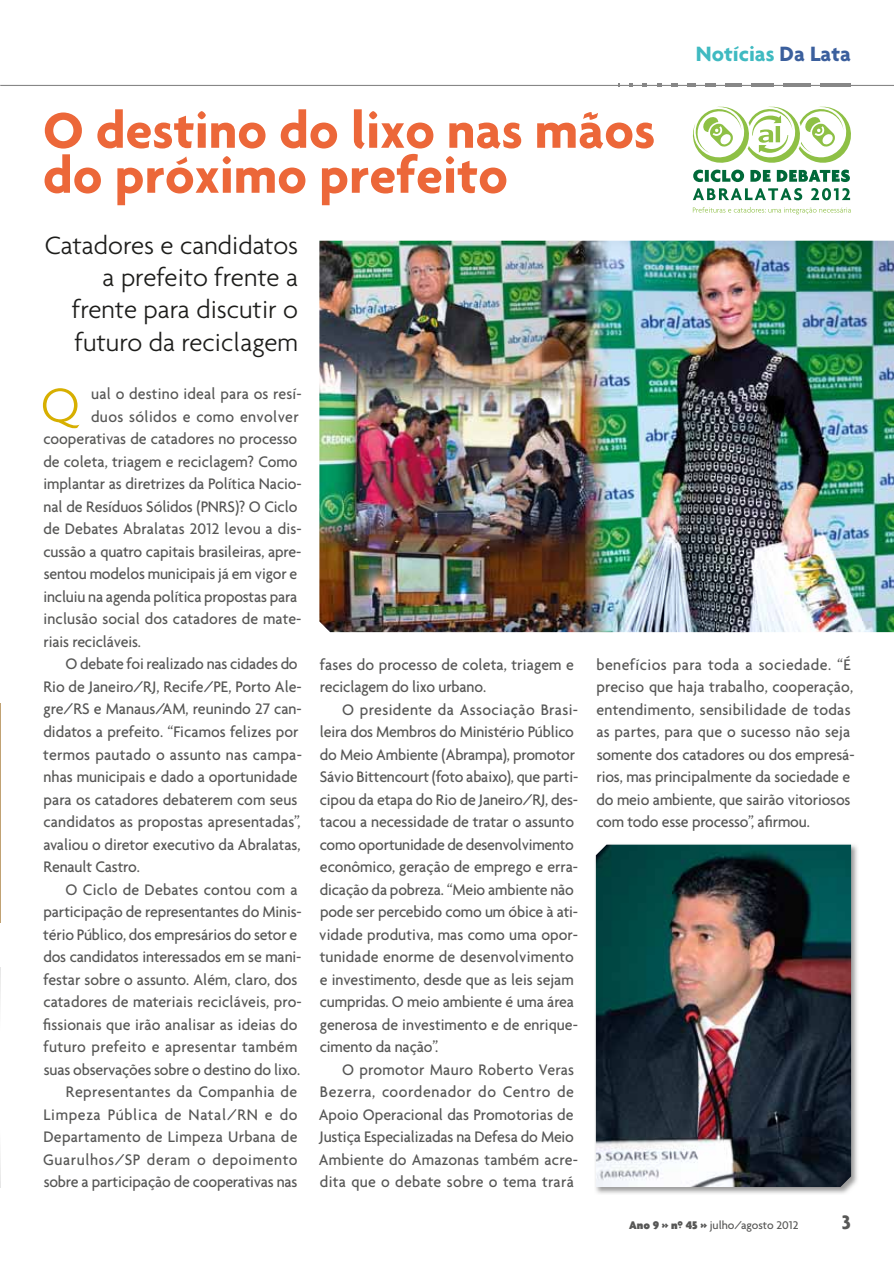
<style>
.page{position:relative;width:894px;height:1264px;background:#fff}
.page>*{position:absolute;margin:0;border:0;box-sizing:border-box;transform-origin:0 0}
.t1{font:700 54px/45px "Agenda";color:#ec6739}
.t2{font:300 51.75px "Agenda";color:#d7af00}
.t3{font:300 27px/32.4px "Agenda";color:#1d1d1b;text-align:right}
.t4{font:700 22.35px "Agenda";color:#3fbac1}
.t5{font:700 21px "Agenda";color:#575756}
.t6{font:500 16.5px/22.5px "Agenda";letter-spacing:-.005em;color:#575756;scale:.96 1}
.t7{font:500 16.5px/22.5px "Agenda";letter-spacing:.015em;color:#575756;scale:.96 1}
.t8{font:500 16.5px "Agenda";letter-spacing:.025em;color:#575756;scale:.96 1}
.t9{font:500 16.5px "Agenda";letter-spacing:.02em;color:#575756;scale:.96 1}
.t10{font:500 16.5px "Agenda";letter-spacing:.035em;color:#575756;scale:.96 1}
.t11{font:500 16.5px "Agenda";letter-spacing:.04em;color:#575756;scale:.96 1}
.t12{font:500 12px "Agenda";color:#575756}
.s1{color:#3b5f9d}
.s2{font-weight:900}
</style>
<div class="page">
<hr style="left:0;top:85px;width:894px;height:1px;background:#878787">
<svg style="left:687px;top:84px;width:8px;height:3px"></svg>
<svg style="left:705px;top:84px;width:11px;height:3px"></svg>
<hr style="left:725px;top:84px;width:17px;height:3px;background:#878787">
<hr style="left:751px;top:84px;width:22px;height:3px;background:#878787">
<hr style="left:783px;top:84px;width:28px;height:3px;background:#878787">
<hr style="left:820px;top:84px;width:31px;height:3px;background:#878787">
<svg style="left:671px;top:84px;width:6px;height:3px"></svg>
<hr style="left:0;top:703px;width:1px;height:220px;background:#c1a273">
<svg style="left:0;top:967px;width:1px;height:220px"></svg>
<svg style="left:693px;top:107px;width:158px;height:93px"></svg>
<svg style="left:693px;top:207px;width:158px;height:7px"></svg>
<img style="left:595px;top:844px;width:262px;height:350px">
<img style="left:596px;top:844px;width:255px;height:343px">
<img style="left:319px;top:241px;width:575px;height:391px">
<h1 class="t1" style="left:43px;top:112px;width:614px">O destino do lixo nas mãos do próximo prefeito</h1>
<h3 class="t3" style="left:45px;top:231px;width:255px">Catadores e candidatos a prefeito frente a frente para discutir o futuro da reciclagem</h3>
<h3 class="t4" style="left:696px;top:45px;width:157px">Notícias <span class="s1">Da Lata</span></h3>
<h2 class="t2" style="left:41px;top:384px;width:40px">Q</h2>
<p class="t6" style="left:91px;top:384px;width:221px">ual o destino ideal para os resí-</p>
<p class="t8" style="left:91px;top:410px;width:218px">duos sólidos e como envolver</p>
<p class="t6" style="left:43px;top:429px;width:266px">cooperativas de catadores no processo</p>
<p class="t6" style="left:43px;top:451px;width:266px">de coleta, triagem e reciclagem? Como</p>
<p class="t6" style="left:43px;top:474px;width:271px">implantar as diretrizes da Política Nacio-</p>
<p class="t6" style="left:44px;top:496px;width:266px">nal de Resíduos Sólidos (PNRS)? O Ciclo</p>
<p class="t6" style="left:43px;top:519px;width:271px">de Debates Abralatas 2012 levou a dis-</p>
<p class="t6" style="left:43px;top:541px;width:270px">cussão a quatro capitais brasileiras, apre-</p>
<p class="t6" style="left:44px;top:564px;width:266px">sentou modelos municipais já em vigor e</p>
<p class="t6" style="left:43px;top:586px;width:266px">incluiu na agenda política propostas para</p>
<p class="t6" style="left:43px;top:609px;width:270px">inclusão social dos catadores de mate-</p>
<p class="t6" style="left:43px;top:631px;width:103px">riais recicláveis.</p>
<p class="t6" style="left:66px;top:654px;width:243px">O debate foi realizado nas cidades do</p>
<p class="t6" style="left:43px;top:676px;width:271px">Rio de Janeiro/RJ, Recife/PE, Porto Ale-</p>
<p class="t6" style="left:43px;top:699px;width:271px">gre/RS e Manaus/AM, reunindo 27 can-</p>
<p class="t6" style="left:43px;top:721px;width:267px">didatos a prefeito. “Ficamos felizes por</p>
<p class="t7" style="left:43px;top:744px;width:271px">termos pautado o assunto nas campa-</p>
<p class="t6" style="left:44px;top:766px;width:266px">nhas municipais e dado a oportunidade</p>
<p class="t6" style="left:44px;top:789px;width:266px">para os catadores debaterem com seus</p>
<p class="t6" style="left:43px;top:811px;width:269px">candidatos as propostas apresentadas”,</p>
<p class="t6" style="left:43px;top:834px;width:269px">avaliou o diretor executivo da Abralatas,</p>
<p class="t6" style="left:43px;top:856px;width:102px">Renault Castro.</p>
<p class="t7" style="left:66px;top:879px;width:243px">O Ciclo de Debates contou com a</p>
<p class="t6" style="left:44px;top:901px;width:270px">participação de representantes do Minis-</p>
<p class="t6" style="left:43px;top:924px;width:266px">tério Público, dos empresários do setor e</p>
<p class="t6" style="left:43px;top:947px;width:270px">dos candidatos interessados em se mani-</p>
<p class="t6" style="left:43px;top:969px;width:266px">festar sobre o assunto. Além, claro, dos</p>
<p class="t6" style="left:43px;top:992px;width:271px">catadores de materiais recicláveis, pro-</p>
<p class="t6" style="left:43px;top:1014px;width:267px">fissionais que irão analisar as ideias do</p>
<p class="t9" style="left:43px;top:1040px;width:266px">futuro prefeito e apresentar também</p>
<p class="t6" style="left:44px;top:1059px;width:269px">suas observações sobre o destino do lixo.</p>
<p class="t8" style="left:66px;top:1085px;width:242px">Representantes da Companhia de</p>
<p class="t11" style="left:43px;top:1107px;width:266px">Limpeza Pública de Natal/RN e do</p>
<p class="t7" style="left:43px;top:1127px;width:266px">Departamento de Limpeza Urbana de</p>
<p class="t10" style="left:43px;top:1152px;width:266px">Guarulhos/SP deram o depoimento</p>
<p class="t6" style="left:44px;top:1172px;width:266px">sobre a participação de cooperativas nas</p>
<p class="t6" style="left:320px;top:654px;width:266px">fases do processo de coleta, triagem e reciclagem do lixo urbano.</p>
<p class="t6" style="left:319px;top:699px;width:271px;text-indent:23px">O presidente da Associação Brasi&shy;leira dos Membros do Ministério Público do Meio Ambiente (Abrampa), promotor Sávio Bittencourt (foto abaixo), que parti&shy;cipou da etapa do Rio de Janeiro/RJ, des&shy;tacou a necessidade de tratar o assunto como oportunidade de desenvolvimento econômico, geração de emprego e erra&shy;dicação da pobreza. “Meio ambiente não pode ser percebido como um óbice à ati&shy;vidade produtiva, mas como uma opor&shy;tunidade enorme de desenvolvimento e investimento, desde que as leis sejam cumpridas. O meio ambiente é uma área generosa de investimento e de enrique&shy;cimento da nação”.</p>
<p class="t7" style="left:319px;top:1059px;width:272px;text-indent:23px">O promotor Mauro Roberto Veras Bezerra, coordenador do Centro de Apoio Operacional das Promotorias de Justiça Especializadas na Defesa do Meio Ambiente do Amazonas também acre&shy;dita que o debate sobre o tema trará</p>
<p class="t6" style="left:596px;top:654px;width:270px">benefícios para toda a sociedade. “É preciso que haja trabalho, cooperação, entendimento, sensibilidade de todas as partes, para que o sucesso não seja somente dos catadores ou dos empresá&shy;rios, mas principalmente da sociedade e do meio ambiente, que sairão vitoriosos com todo esse processo”, afirmou.</p>
<p class="t12" style="left:629px;top:1220px;width:171px"><span class="s2">Ano 9 » nº 45 »</span> julho/agosto 2012</p>
<p class="t5" style="left:842px;top:1214px;width:11px">3</p>
</div>
